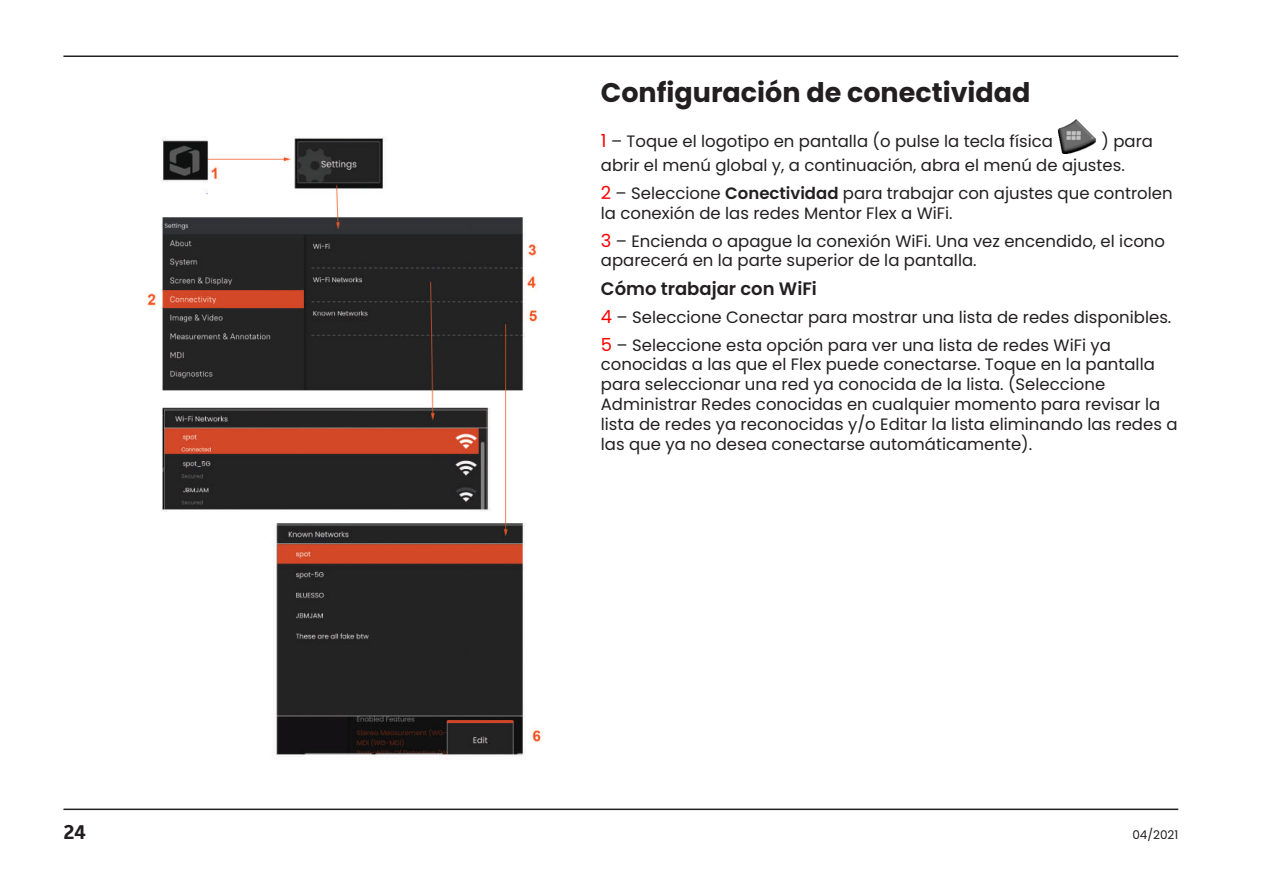
<style>
.page{position:relative;width:1263px;height:893px;background:#fff}
.page>*{position:absolute;margin:0;border:0;box-sizing:border-box;transform-origin:0 0}
.t1{font:700 27px "Poppins";color:#231f20}
.t2{font:700 21px "GE Inspira Sans";color:#231f20}
.t3{font:600 18px "Poppins";color:#231f20}
.t4{font:16.5px/19.8px "Poppins";color:#231f20}
.t5{font:12px "Poppins";color:#231f20}
.s1{font-size:18px;color:#f00}
.s2{font-weight:600}
</style>
<div class="page">
<hr style="left:63px;top:55px;width:1115px;height:2px;background:#231f20">
<hr style="left:63px;top:809px;width:1115px;height:1px;background:#231f20">
<img style="left:1058px;top:119px;width:38px;height:34px">
<img style="left:145px;top:137px;width:398px;height:623px">
<h1 class="t1" style="left:601px;top:77px;width:431px">Configuración de conectividad</h1>
<p class="t4" style="left:601px;top:131px;width:453px"><span class="s1">1</span> – Toque el logotipo en pantalla (o pulse la tecla física</p>
<p class="t4" style="left:601px;top:129px;width:554px;line-height:24px;text-indent:501px">) para abrir el menú global y, a continuación, abra el menú de ajustes.</p>
<p class="t4" style="left:601px;top:183px;width:573px"><span class="s1">2</span> – Seleccione <span class="s2">Conectividad</span> para trabajar con ajustes que controlen la conexión de las redes Mentor Flex a WiFi.</p>
<p class="t4" style="left:601px;top:231px;width:566px"><span class="s1">3</span> – Encienda o apague la conexión WiFi. Una vez encendido, el icono aparecerá en la parte superior de la pantalla.</p>
<p class="t3" style="left:601px;top:278px;width:218px">Cómo trabajar con WiFi</p>
<p class="t4" style="left:601px;top:303px;width:571px;line-height:28px"><span class="s1">4</span> – Seleccione Conectar para mostrar una lista de redes disponibles.<br><span class="s1">5</span> – Seleccione esta opción para ver una lista de redes WiFi ya</p>
<p class="t4" style="left:601px;top:355px;width:578px">conocidas a las que el Flex puede conectarse. Toque en la pantalla para seleccionar una red ya conocida de la lista. (Seleccione Administrar Redes conocidas en cualquier momento para revisar la lista de redes ya reconocidas y/o Editar la lista eliminando las redes a las que ya no desea conectarse automáticamente).</p>
<p class="t2" style="left:63px;top:819px;width:24px">24</p>
<p class="t5" style="left:1132px;top:828px;width:47px">04/2021</p>
</div>
